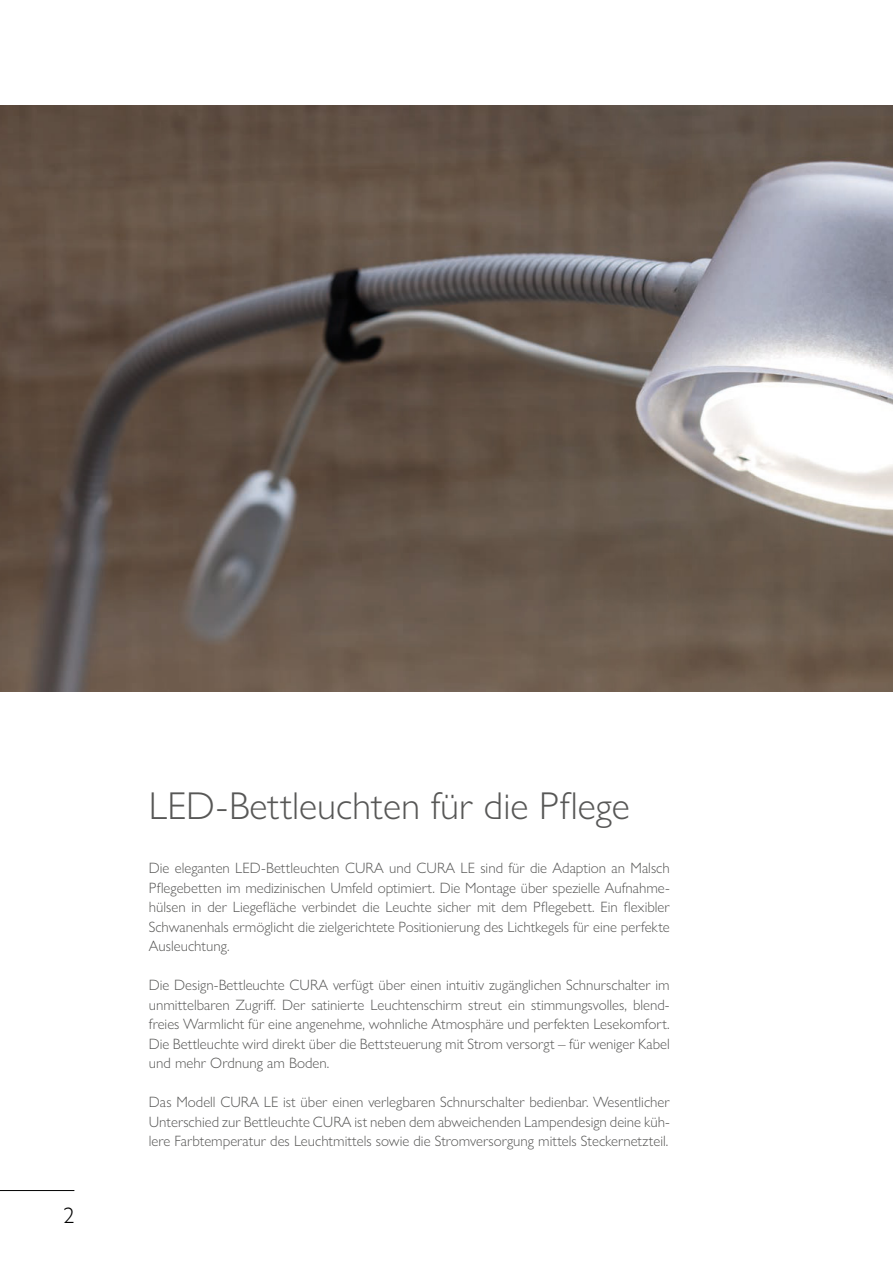
<style>
.page{position:relative;width:893px;height:1263px;background:#fff}
.page>*{position:absolute;margin:0;border:0;box-sizing:border-box;transform-origin:0 0}
.t1{font:300 39px "Gill Sans Nova";color:#575756}
.t2{font:300 22.5px "Gill Sans Nova";color:#000}
.t3{font:300 15px/19.5px "Gill Sans Nova";color:#575756;text-align:justify}
</style>
<div class="page">
<hr style="left:0;top:1190px;width:74px;height:1px;background:#000">
<img style="left:0;top:105px;width:893px;height:586px">
<h2 class="t2" style="left:63px;top:1201px;width:13px">2</h2>
<h1 class="t1" style="left:149px;top:782px;width:482px">LED-Bettleuchten für die Pflege</h1>
<p class="t3" style="left:149px;top:858px;width:522px">Die eleganten LED-Bettleuchten CURA und CURA LE sind für die Adaption an Malsch Pflegebetten im medizinischen Umfeld optimiert. Die Montage über spezielle Aufnahme&shy;hülsen in der Liegefläche verbindet die Leuchte sicher mit dem Pflegebett. Ein flexibler Schwanenhals ermöglicht die zielgerichtete Positionierung des Lichtkegels für eine perfekte Ausleuchtung.</p>
<p class="t3" style="left:149px;top:975px;width:522px">Die Design-Bettleuchte CURA verfügt über einen intuitiv zugänglichen Schnurschalter im unmittelbaren Zugriff. Der satinierte Leuchtenschirm streut ein stimmungsvolles, blend&shy;freies Warmlicht für eine angenehme, wohnliche Atmosphäre und perfekten Lesekomfort.<br>Die Bettleuchte wird direkt über die Bettsteuerung mit Strom versorgt – für weniger Kabel und mehr Ordnung am Boden.</p>
<p class="t3" style="left:149px;top:1092px;width:522px">Das Modell CURA LE ist über einen verlegbaren Schnurschalter bedienbar. Wesentlicher Unterschied zur Bettleuchte CURA ist neben dem abweichenden Lampendesign deine küh&shy;lere Farbtemperatur des Leuchtmittels sowie die Stromversorgung mittels Steckernetzteil.</p>
</div>
